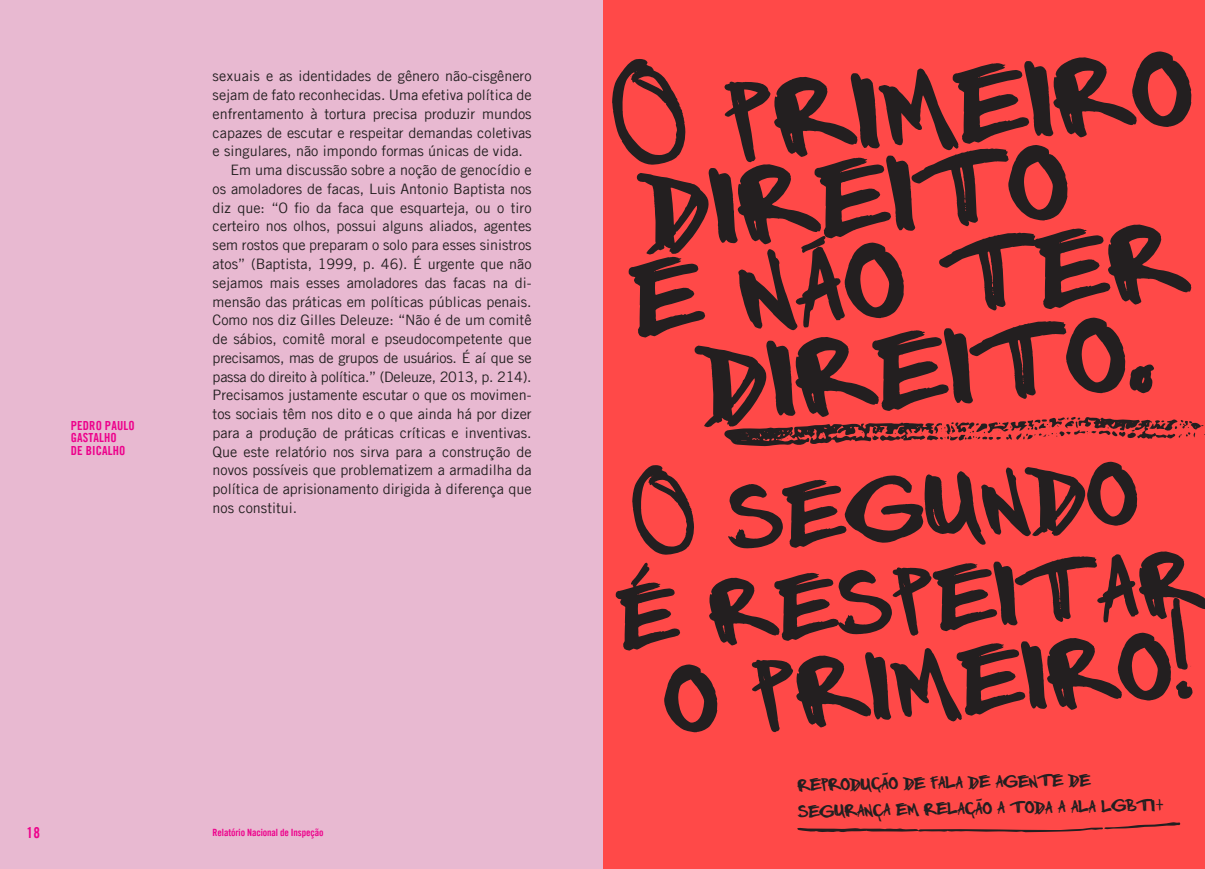
<style>
.page{position:relative;width:1205px;height:869px;background:#fff}
.page>*{position:absolute;margin:0;border:0;box-sizing:border-box;transform-origin:0 0}
.t1{font:147.5px "Twin Marker";color:#231f20}
.t2{font:132.5px "Twin Marker";color:#231f20}
.t3{font:124.88px "Twin Marker";color:#231f20}
.t4{font:23.75px/26.2px "Twin Marker";color:#231f20}
.t5{font:15px "Amnesty Trade Gothic Bd Cn 20";color:#ed028c}
.t6{font:14.38px/18.8px "Amnesty Trade Gothic";color:#231f20;text-align:justify}
.t7{font:12.5px "Amnesty Trade Gothic Bd Cn 20";letter-spacing:.01em;color:#ed028c}
.t8{font:10px "Amnesty Trade Gothic Bd Cn 20";letter-spacing:-.01em;color:#ed028c}
</style>
<div class="page">
<div style="left:602px;top:0;width:603px;height:868px;background:#ff4948"></div>
<div style="left:0;top:0;width:602px;height:868px;background:#e8b9d1"></div>
<svg style="left:724px;top:417px;width:481px;height:29px"></svg>
<svg style="left:797px;top:822px;width:383px;height:10px"></svg>
<p class="t7" style="left:71px;top:417px;width:65px">PEDRO PAULO</p>
<p class="t7" style="left:71px;top:430px;width:47px">GASTALHO</p>
<p class="t7" style="left:71px;top:442px;width:56px">DE BICALHO</p>
<p class="t6" style="left:213px;top:67px;width:320px">sexuais e as identidades de gênero não-cisgênero sejam de fato reconhecidas. Uma efetiva política de enfrentamento à tortura precisa produzir mundos capazes de escutar e respeitar demandas coletivas e singulares, não impondo formas únicas de vida.</p>
<p class="t6" style="left:213px;top:160px;width:320px;text-indent:18px">Em uma discussão sobre a noção de genocídio e os amoladores de facas, Luis Antonio Baptista nos diz que: “O fio da faca que esquarteja, ou o tiro certeiro nos olhos, possui alguns aliados, agentes sem rostos que preparam o solo para esses sinistros atos” (Baptista, 1999, p. 46). É urgente que não sejamos mais esses amoladores das facas na di&shy;mensão das práticas em políticas públicas penais.<br>Como nos diz Gilles Deleuze: “Não é de um comitê de sábios, comitê moral e pseudocompetente que precisamos, mas de grupos de usuários. É aí que se passa do direito à política.” (Deleuze, 2013, p. 214).<br>Precisamos justamente escutar o que os movimen&shy;tos sociais têm nos dito e o que ainda há por dizer para a produção de práticas críticas e inventivas.<br>Que este relatório nos sirva para a construção de novos possíveis que problematizem a armadilha da política de aprisionamento dirigida à diferença que nos constitui.</p>
<p class="t5" style="left:27px;top:822px;width:15px">18</p>
<p class="t8" style="left:213px;top:826px;width:112px">Relatório Nacional de Inspeção</p>
<p class="t1" style="left:604px;top:32px;width:585px;rotate:-4deg">O primeiro</p>
<p class="t1" style="left:634px;top:115px;width:430px;rotate:-4deg">direito</p>
<p class="t1" style="left:623px;top:202px;width:559px;rotate:-4deg">e nao ter</p>
<p class="t1" style="left:692px;top:287px;width:459px;rotate:-4deg">direito.</p>
<p class="t3" style="left:627px;top:439px;width:510px;rotate:-3deg">O segundo</p>
<p class="t3" style="left:612px;top:532px;width:591px;rotate:-3deg">e respeitar</p>
<p class="t2" style="left:657px;top:614px;width:533px;rotate:-4deg">o primeiro!</p>
<p class="t4" style="left:797px;top:769px;width:367px;rotate:-1deg">reproducao de fala de agente de seguranca em relacao a toda a ala lgbti+</p>
</div>
